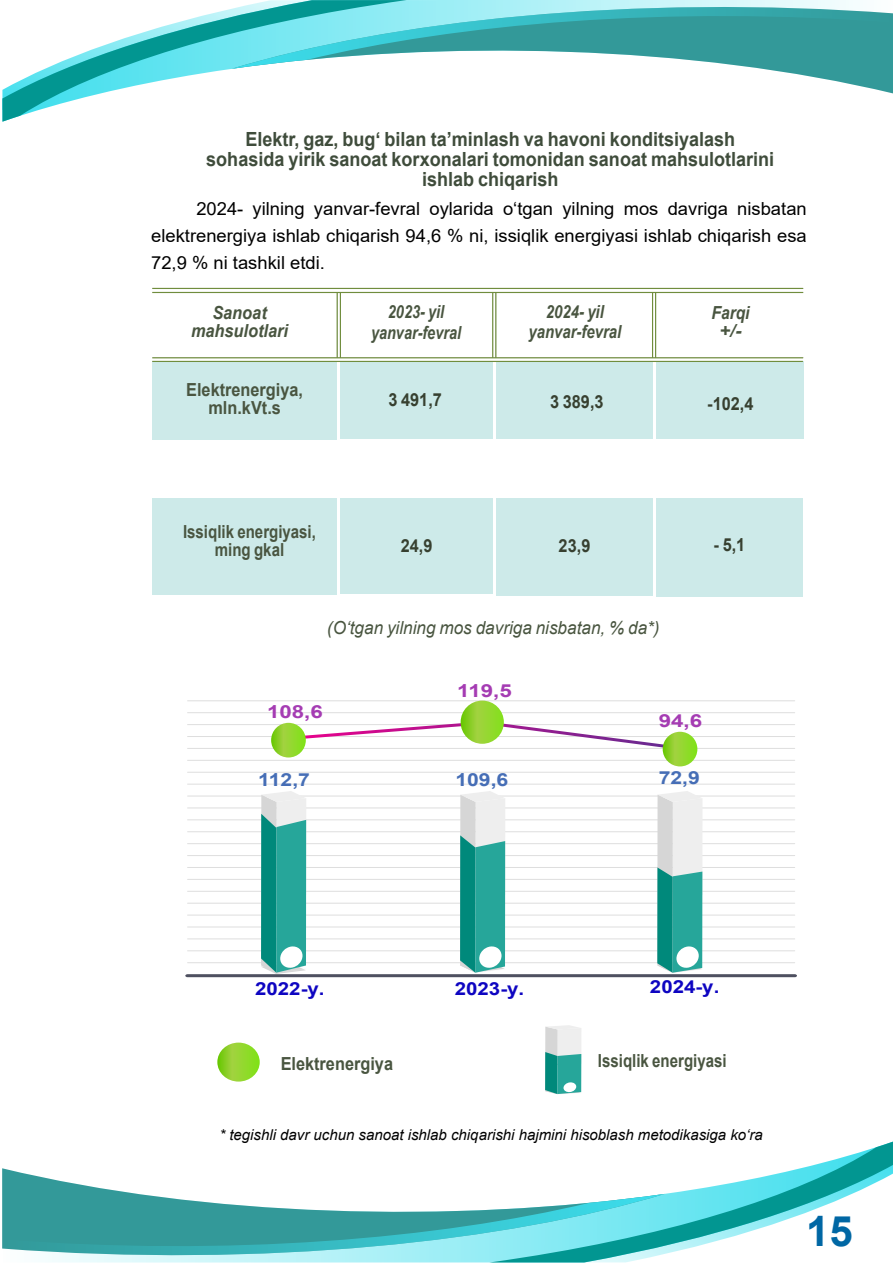
<style>
.page{position:relative;width:893px;height:1263px;background:#fff}
.page>*{position:absolute;margin:0;border:0;box-sizing:border-box;transform-origin:0 0}
.t1{font:700 42px "Arial";color:#0067a4}
.t2{font:700 19.5px/19.6px "Arial";color:#3f4c3b;text-align:center;scale:.92 1}
.t3{font:18px/27px "Arial";color:#000;text-align:justify}
.t4{font:700 18px/18px "Arial";color:#495540;text-align:center;scale:.84 1}
.t5{font:700 18px/18px "Arial";color:#495540;text-align:center;scale:.91 1}
.t6{font:italic 18px "Arial";color:#495540}
.t7{font:700 18px "Arial";color:#374030;scale:.91 1}
.t8{font:italic 700 18px/20.5px "Arial";color:#495540;text-align:center;scale:.8 1}
.t9{font:italic 700 18px/20px "Arial";color:#495540;text-align:center;scale:.83 1}
.t10{font:700 18px "Arial";color:#0e05c1;scale:1.14 1}
.t11{font:italic 700 18px/18.1px "Arial";color:#495540;text-align:center;scale:.91 1}
.t12{font:700 18px "Arial";color:#466eb6;scale:1.18 1}
.t13{font:700 18px "Arial";color:#a53cb3;scale:1.24 1}
.t14{font:italic 700 18px/17.1px "Arial";color:#495540;text-align:center;scale:.86 1}
.t15{font:italic 15px "Arial";color:#000}
</style>
<div class="page">
<div style="left:152px;top:361px;width:185px;height:79px;background:#cdeae9"></div>
<div style="left:152px;top:498px;width:185px;height:96px;background:#cdeae9"></div>
<div style="left:340px;top:361px;width:153px;height:85px;background:#cdeae9"></div>
<div style="left:341px;top:440px;width:152px;height:65px;background:#fff"></div>
<div style="left:341px;top:499px;width:152px;height:95px;background:#cdeae9"></div>
<div style="left:496px;top:361px;width:157px;height:81px;background:#cdeae9"></div>
<div style="left:496px;top:439px;width:157px;height:66px;background:#fff"></div>
<div style="left:496px;top:499px;width:157px;height:97px;background:#cdeae9"></div>
<div style="left:656px;top:361px;width:147px;height:79px;background:#cdeae9"></div>
<div style="left:656px;top:439px;width:147px;height:64px;background:#fff"></div>
<div style="left:656px;top:499px;width:147px;height:98px;background:#cdeae9"></div>
<hr style="left:337px;top:292px;width:1px;height:66px;background:#708d3d">
<hr style="left:492px;top:292px;width:1px;height:66px;background:#708d3d">
<hr style="left:655px;top:292px;width:1px;height:66px;background:#708d3d">
<hr style="left:152px;top:288px;width:651px;height:1px;background:#708d3d">
<hr style="left:152px;top:361px;width:651px;height:1px;background:#708d3d">
<hr style="left:340px;top:292px;width:1px;height:66px;background:#708d3d">
<hr style="left:495px;top:292px;width:1px;height:66px;background:#708d3d">
<hr style="left:652px;top:292px;width:1px;height:66px;background:#708d3d">
<hr style="left:152px;top:357px;width:651px;height:1px;background:#708d3d">
<hr style="left:152px;top:292px;width:651px;height:1px;background:#708d3d">
<svg style="left:665px;top:1141px;width:228px;height:113px"></svg>
<svg style="left:2px;top:1168px;width:663px;height:26px"></svg>
<svg style="left:2px;top:1194px;width:663px;height:69px"></svg>
<svg style="left:2px;top:110px;width:36px;height:12px"></svg>
<svg style="left:2px;top:0;width:891px;height:110px"></svg>
<svg style="left:217px;top:1042px;width:43px;height:39px"></svg>
<svg style="left:545px;top:1025px;width:36px;height:69px;background:#7bbfb9"></svg>
<div style="left:563px;top:1082px;width:13px;height:10px;background:#fff;border-radius:50%"></div>
<hr style="left:188px;top:784px;width:607px;height:1px;background:#dedede">
<hr style="left:188px;top:772px;width:607px;height:1px;background:#dedede">
<hr style="left:188px;top:760px;width:607px;height:1px;background:#dedede">
<hr style="left:188px;top:748px;width:607px;height:1px;background:#dedede">
<hr style="left:188px;top:736px;width:607px;height:1px;background:#dedede">
<hr style="left:188px;top:724px;width:607px;height:1px;background:#dedede">
<hr style="left:188px;top:712px;width:607px;height:1px;background:#dedede">
<hr style="left:188px;top:700px;width:607px;height:1px;background:#dedede">
<svg style="left:286px;top:720px;width:399px;height:32px"></svg>
<svg style="left:271px;top:723px;width:35px;height:34px"></svg>
<svg style="left:461px;top:700px;width:43px;height:44px"></svg>
<svg style="left:185px;top:791px;width:612px;height:186px"></svg>
<svg style="left:663px;top:732px;width:34px;height:34px"></svg>
<p class="t2" style="left:206px;top:130px;width:619px">Elektr, gaz, bug‘ bilan ta’minlash va havoni konditsiyalash sohasida yirik sanoat korxonalari tomonidan sanoat mahsulotlarini ishlab chiqarish</p>
<p class="t3" style="left:151px;top:195px;width:657px;text-indent:45px">2024- yilning yanvar-fevral oylarida o‘tgan yilning mos davriga nisbatan elektrenergiya ishlab chiqarish 94,6 % ni, issiqlik energiyasi ishlab chiqarish esa 72,9 % ni tashkil etdi.</p>
<p class="t11" style="left:191px;top:304px;width:108px">Sanoat mahsulotlari</p>
<p class="t8" style="left:371px;top:302px;width:114px">2023- yil yanvar-fevral</p>
<p class="t9" style="left:528px;top:302px;width:113px">2024- yil yanvar-fevral</p>
<p class="t14" style="left:711px;top:305px;width:46px">Farqi +/-</p>
<p class="t5" style="left:186px;top:381px;width:130px">Elektrenergiya, mln.kVt.s</p>
<p class="t7" style="left:388px;top:387px;width:60px">3 491,7</p>
<p class="t7" style="left:550px;top:389px;width:60px">3 389,3</p>
<p class="t7" style="left:707px;top:390px;width:52px">-102,4</p>
<p class="t4" style="left:183px;top:522px;width:160px">Issiqlik energiyasi, ming gkal</p>
<p class="t7" style="left:401px;top:533px;width:36px">24,9</p>
<p class="t7" style="left:559px;top:533px;width:36px">23,9</p>
<p class="t6" style="left:327px;top:616px;width:334px">(O‘tgan yilning mos davriga nisbatan, % da*)</p>
<p class="t13" style="left:457px;top:678px;width:46px">119,5</p>
<p class="t7" style="left:714px;top:532px;width:36px">- 5,1</p>
<p class="t13" style="left:267px;top:699px;width:47px">108,6</p>
<p class="t13" style="left:659px;top:708px;width:37px">94,6</p>
<p class="t12" style="left:258px;top:767px;width:45px">112,7</p>
<p class="t12" style="left:455px;top:767px;width:46px">109,6</p>
<p class="t12" style="left:659px;top:765px;width:36px">72,9</p>
<p class="t10" style="left:255px;top:976px;width:62px">2022-y.</p>
<p class="t10" style="left:455px;top:976px;width:62px">2023-y.</p>
<p class="t10" style="left:650px;top:974px;width:62px">2024-y.</p>
<p class="t5" style="left:281px;top:1054px;width:125px">Elektrenergiya</p>
<p class="t4" style="left:598px;top:1052px;width:155px">Issiqlik energiyasi</p>
<p class="t15" style="left:219px;top:1125px;width:545px">* tegishli davr uchun sanoat ishlab chiqarishi hajmini hisoblash metodikasiga ko‘ra</p>
<h1 class="t1" style="left:806px;top:1201px;width:48px">15</h1>
</div>
